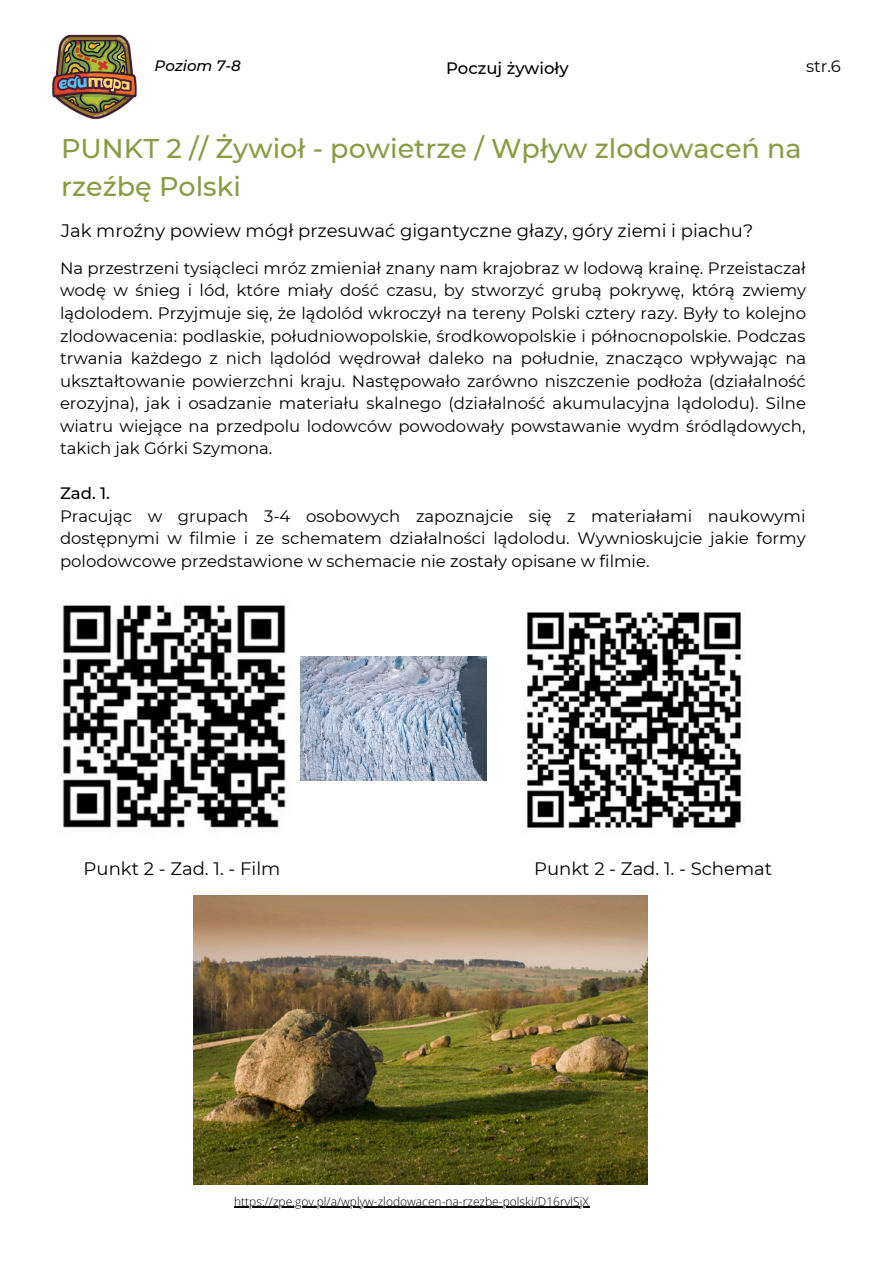
<style>
.page{position:relative;width:894px;height:1264px;background:#fff}
.page>*{position:absolute;margin:0;border:0;box-sizing:border-box;transform-origin:0 0}
.t1{font:500 27px/37.2px "Montserrat";color:#889c45}
.t2{font:18px "Montserrat";color:#000}
.t3{font:16.5px/22.5px "Montserrat";color:#000;text-align:justify}
.t4{font:500 16.5px "Montserrat";color:#000}
.t5{font:italic 500 15px "Montserrat";color:#000}
.t6{font:300 12px "Open Sans";color:#000}
</style>
<div class="page">
<img style="left:52px;top:34px;width:85px;height:86px">
<img style="left:62px;top:605px;width:256px;height:223px">
<img style="left:526px;top:612px;width:215px;height:216px">
<img style="left:300px;top:656px;width:186px;height:124px">
<img style="left:193px;top:895px;width:454px;height:289px">
<hr style="left:234px;top:1206px;width:355px;height:1px;background:#000">
<p class="t5" style="left:155px;top:57px;width:88px">Poziom 7-8</p>
<p class="t4" style="left:446px;top:58px;width:124px">Poczuj żywioły</p>
<p class="t3" style="left:805px;top:55px;width:36px">str.6</p>
<p class="t1" style="left:61px;top:130px;width:742px">PUNKT 2 // Żywioł - powietrze / Wpływ zlodowaceń na rzeźbę Polski</p>
<p class="t2" style="left:61px;top:220px;width:693px">Jak mroźny powiew mógł przesuwać gigantyczne głazy, góry ziemi i piachu?</p>
<p class="t3" style="left:60px;top:257px;width:747px">Na przestrzeni tysiącleci mróz zmieniał znany nam krajobraz w lodową krainę. Przeistaczał wodę w śnieg i lód, które miały dość czasu, by stworzyć grubą pokrywę, którą zwiemy lądolodem. Przyjmuje się, że lądolód wkroczył na tereny Polski cztery razy. Były to kolejno zlodowacenia: podlaskie, południowopolskie, środkowopolskie i północnopolskie. Podczas trwania każdego z nich lądolód wędrował daleko na południe, znacząco wpływając na ukształtowanie powierzchni kraju. Następowało zarówno niszczenie podłoża (działalność erozyjna), jak i osadzanie materiału skalnego (działalność akumulacyjna lądolodu). Silne wiatru wiejące na przedpolu lodowców powodowały powstawanie wydm śródlądowych, takich jak Górki Szymona.</p>
<p class="t4" style="left:60px;top:483px;width:52px">Zad. 1.</p>
<p class="t3" style="left:60px;top:504px;width:747px">Pracując w grupach 3-4 osobowych zapoznajcie się z materiałami naukowymi dostępnymi w filmie i ze schematem działalności lądolodu. Wywnioskujcie jakie formy polodowcowe przedstawione w schemacie nie zostały opisane w filmie.</p>
<p class="t2" style="left:84px;top:857px;width:198px">Punkt 2 - Zad. 1. - Film</p>
<p class="t2" style="left:534px;top:857px;width:239px">Punkt 2 - Zad. 1. - Schemat</p>
<p class="t6" style="left:234px;top:1192px;width:356px">https://zpe.gov.pl/a/wplyw-zlodowacen-na-rzezbe-polski/D16rvISjX</p>
</div>
